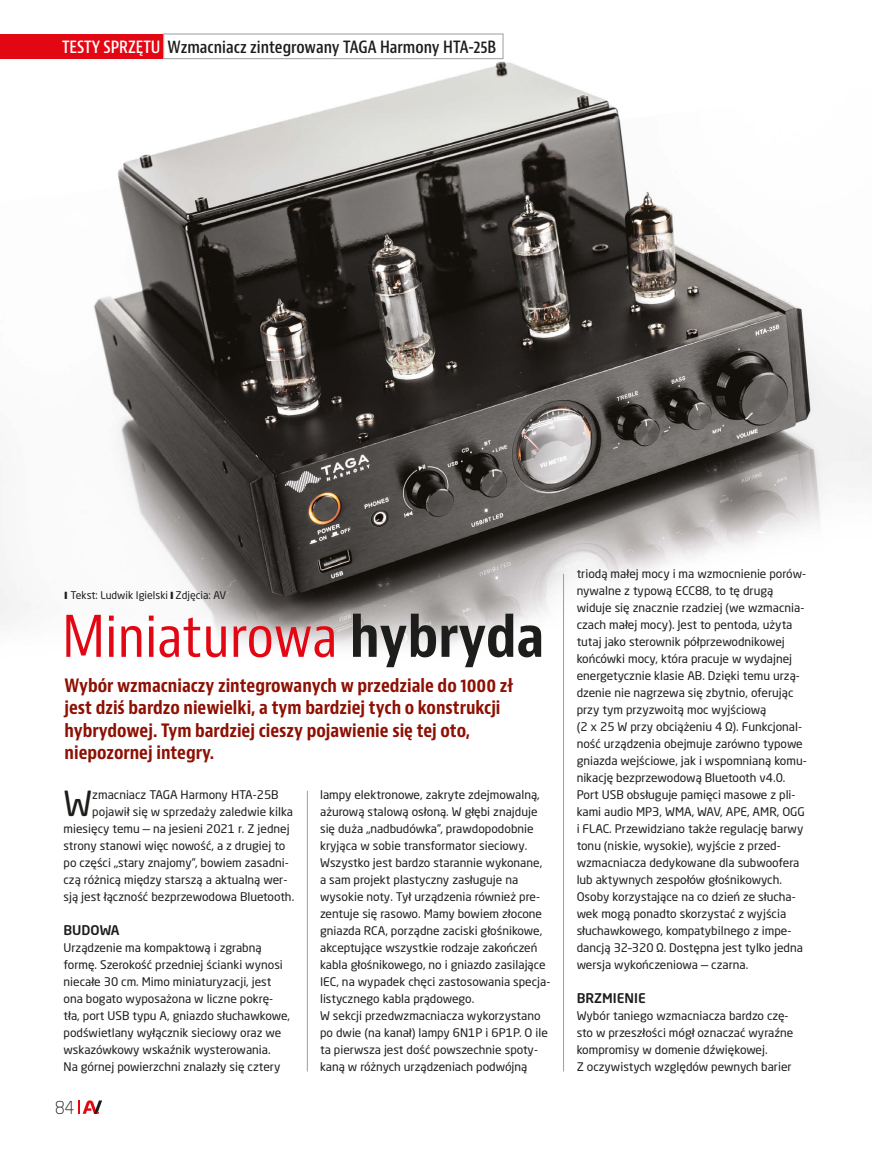
<style>
.page{position:relative;width:872px;height:1149px;background:#fff}
.page>*{position:absolute;margin:0;border:0;box-sizing:border-box;transform-origin:0 0}
.TYTUL{font:condensed 55.8px "Bernino Sans";color:#e30613}
.TXT{font:34.2px "Neo Sans Pro";color:#1d1d1b}
.LEAD{font:700 condensed 18px/22.5px "Bernino Sans";color:#8d1003}
.t1{font:300 17.7px "Neo Sans Pro";color:#1d1d1b;scale:.93 1}
.Belka_gorna{font:600 condensed 16.5px "Bernino Sans";color:#1d1d1b}
.srodtytul{font:500 13.2px "Neo Sans Pro";color:#1d1d1b}
.TXT-2{font:11.7px/17px "Neo Sans Pro";color:#1d1d1b}
.AUTOR{font:10.5px "Neo Sans Pro";color:#1d1d1b}
.s1{color:#fff}
.s2{font-weight:700;color:#1d1d1b}
</style>
<div class="page">
<svg style="left:78px;top:1100px;width:24px;height:14px"></svg>
<img style="left:0;top:33px;width:871px;height:615px">
<hr style="left:307px;top:791px;width:1px;height:280px;background:#9d9d9c">
<hr style="left:563px;top:574px;width:1px;height:497px;background:#9d9d9c">
<div style="left:0;top:34px;width:163px;height:25px;background:#e30613"></div>
<div style="left:163px;top:34px;width:340px;height:25px;border:1px solid #9d9d9c"></div>
<p class="Belka_gorna" style="left:62px;top:36px;width:436px"><span class="s1">TESTY SPRZĘTU</span> Wzmacniacz zintegrowany TAGA Harmony HTA-25B</p>
<p class="AUTOR" style="left:65px;top:589px;width:163px">❙ Tekst: Ludwik Igielski ❙ Zdjęcia: AV</p>
<p class="TYTUL" style="left:62px;top:602px;width:484px">Miniaturowa <span class="s2">hybryda</span></p>
<p class="LEAD" style="left:65px;top:674px;width:450px">Wybór wzmacniaczy zintegrowanych w przedziale do 1000 zł jest dziś bardzo niewielki, a tym bardziej tych o konstrukcji hybrydowej. Tym bardziej cieszy pojawienie się tej oto, niepozornej integry.</p>
<p class="TXT" style="left:64px;top:783px;width:30px">W</p>
<p class="TXT-2" style="left:92px;top:786px;width:188px">zmacniacz TAGA Harmony HTA-25B</p>
<p class="TXT-2" style="left:320px;top:786px;width:232px">lampy elektronowe, zakryte zdejmowalną, ażurową stalową osłoną. W głębi znajduje się duża „nadbudówka”, prawdopodobnie kryjąca w sobie transformator sieciowy.<br>Wszystko jest bardzo starannie wykonane, a sam projekt plastyczny zasługuje na wysokie noty. Tył urządzenia również pre&shy;zentuje się rasowo. Mamy bowiem złocone gniazda RCA, porządne zaciski głośnikowe, akceptujące wszystkie rodzaje zakończeń kabla głośnikowego, no i gniazdo zasilające IEC, na wypadek chęci zastosowania specja&shy;listycznego kabla prądowego.</p>
<p class="TXT-2" style="left:320px;top:1007px;width:229px">W sekcji przedwzmacniacza wykorzystano po dwie (na kanał) lampy 6N1P i 6P1P. O ile ta pierwsza jest dość powszechnie spoty&shy;kaną w różnych urządzeniach podwójną</p>
<p class="TXT-2" style="left:92px;top:803px;width:202px">pojawił się w sprzedaży zaledwie kilka</p>
<p class="TXT-2" style="left:64px;top:820px;width:228px">miesięcy temu — na jesieni 2021 r. Z jednej</p>
<p class="TXT-2" style="left:64px;top:837px;width:223px">strony stanowi więc nowość, a z drugiej to</p>
<p class="TXT-2" style="left:64px;top:854px;width:227px">po części „stary znajomy”, bowiem zasadni-</p>
<p class="TXT-2" style="left:64px;top:871px;width:225px">czą różnicą między starszą a aktualną wer-</p>
<p class="TXT-2" style="left:64px;top:888px;width:232px">sją jest łączność bezprzewodowa Bluetooth.</p>
<p class="srodtytul" style="left:64px;top:922px;width:58px">BUDOWA</p>
<p class="TXT-2" style="left:64px;top:939px;width:228px">Urządzenie ma kompaktową i zgrabną formę. Szerokość przedniej ścianki wynosi niecałe 30 cm. Mimo miniaturyzacji, jest ona bogato wyposażona w liczne pokrę&shy;tła, port USB typu A, gniazdo słuchawkowe, podświetlany wyłącznik sieciowy oraz we wskazówkowy wskaźnik wysterowania.<br>Na górnej powierzchni znalazły się cztery</p>
<h3 class="t1" style="left:55px;top:1097px;width:22px">84</h3>
<p class="TXT-2" style="left:577px;top:565px;width:232px">triodą małej mocy i ma wzmocnienie porów&shy;nywalne z typową ECC88, to tę drugą widuje się znacznie rzadziej (we wzmacnia&shy;czach małej mocy). Jest to pentoda, użyta tutaj jako sterownik półprzewodnikowej końcówki mocy, która pracuje w wydajnej energetycznie klasie AB. Dzięki temu urzą&shy;dzenie nie nagrzewa się zbytnio, oferując przy tym przyzwoitą moc wyjściową<br>(2 x 25 W przy obciążeniu 4 Ω). Funkcjonal&shy;ność urządzenia obejmuje zarówno typowe gniazda wejściowe, jak i wspomnianą komu&shy;nikację bezprzewodową Bluetooth v4.0.<br>Port USB obsługuje pamięci masowe z pli&shy;kami audio MP3, WMA, WAV, APE, AMR, OGG i FLAC. Przewidziano także regulację barwy tonu (niskie, wysokie), wyjście z przed&shy;wzmacniacza dedykowane dla subwoofera lub aktywnych zespołów głośnikowych.<br>Osoby korzystające na co dzień ze słucha&shy;wek mogą ponadto skorzystać z wyjścia słuchawkowego, kompatybilnego z impe&shy;dancją 32–320 Ω. Dostępna jest tylko jedna wersja wykończeniowa — czarna.</p>
<p class="srodtytul" style="left:577px;top:990px;width:71px">BRZMIENIE</p>
<p class="TXT-2" style="left:577px;top:1007px;width:218px">Wybór taniego wzmacniacza bardzo czę&shy;sto w przeszłości mógł oznaczać wyraźne kompromisy w domenie dźwiękowej.<br>Z oczywistych względów pewnych barier</p>
</div>
